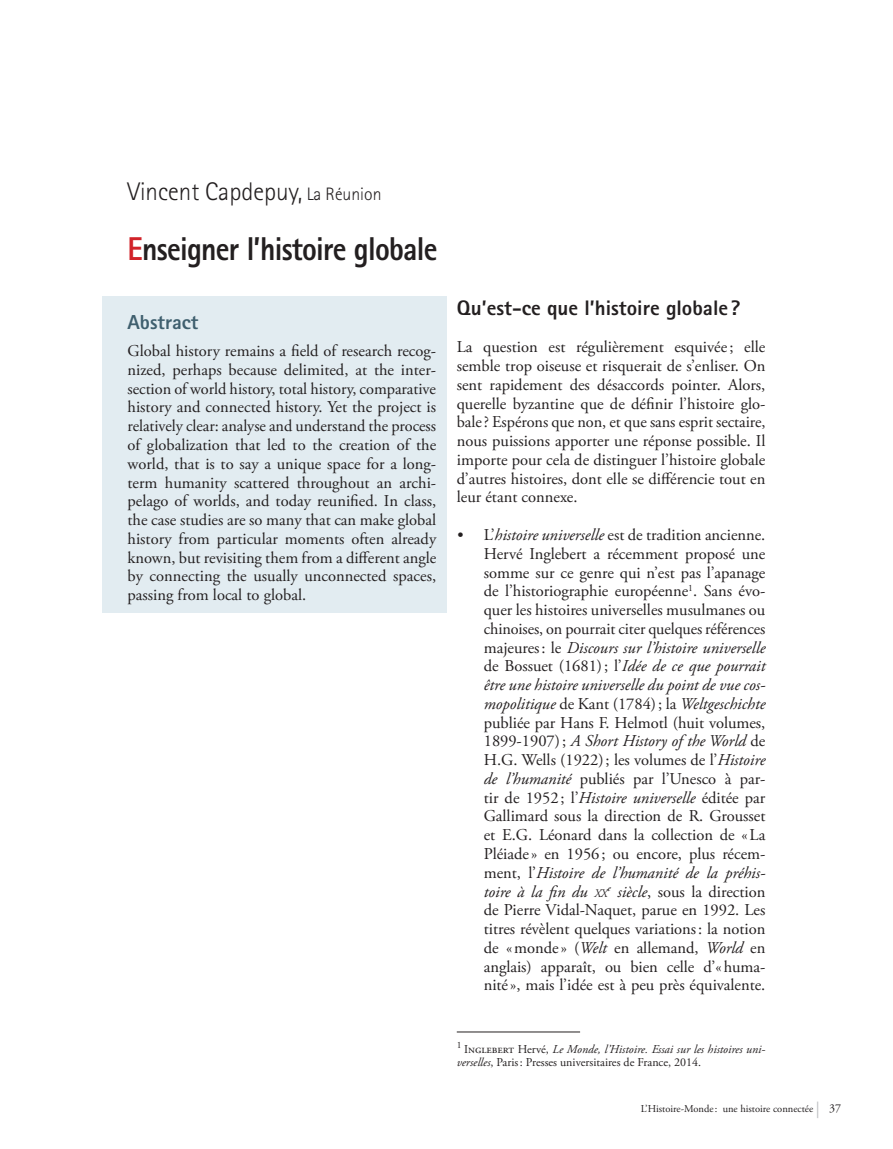
<style>
.page{position:relative;width:893px;height:1149px;background:#fff}
.page>*{position:absolute;margin:0;border:0;box-sizing:border-box;transform-origin:0 0}
.titre{font:800 33px "Rotis Sans Serif";letter-spacing:-.025em;color:#231f20;scale:.9 1}
.auteur{font:300 25.5px "Rotis Sans Serif";color:#231f20}
.titre_gauche_1{font:800 21px "Rotis Sans Serif";color:#231f20}
.titre_gris_encadré_d{font:800 20.25px "Rotis Sans Serif";color:#3f5f6e}
.Texte_enum_chiffre{font:16.5px/18.8px "Adobe Garamond Pro";color:#231f20;text-align:justify}
.texte_Abstract{font:16.5px/18.8px "Adobe Garamond Pro";color:#231f20;text-align:justify}
.texte_courant{font:16.5px/18.8px "Adobe Garamond Pro";color:#231f20;text-align:justify}
.notes{font:12px/12.8px "Adobe Garamond Pro";letter-spacing:-.015em;color:#231f20}
.t1{font:10.5px "Adobe Garamond Pro";color:#231f20}
.notes-2{font:9.6px "Adobe Garamond Pro";color:#231f20}
.s1{font-size:18px}
.s2{color:#d1232a}
.s3{font-style:italic}
.s4{font-style:italic;font-size:11.55px}
.s5{font-size:16.5px;color:#bcbdc0}
.s6{font-size:12px}
</style>
<div class="page">
<hr style="left:457px;top:1031px;width:123px;height:1px;background:#231f20">
<div style="left:102px;top:296px;width:344px;height:316px;background:#e2ecf1"></div>
<p class="auteur" style="left:128px;top:177px;width:255px">Vincent Capdepuy, <span class="s1">La Réunion</span></p>
<p class="titre" style="left:128px;top:228px;width:346px"><span class="s2">E</span>nseigner l’histoire globale</p>
<p class="titre_gris_encadré_d" style="left:128px;top:309px;width:72px">Abstract</p>
<p class="texte_Abstract" style="left:128px;top:342px;width:310px">Global history remains a field of research recog&shy;nized, perhaps because delimited, at the inter&shy;section of world history, total history, comparative history and connected history. Yet the project is relatively clear: analyse and understand the process of globalization that led to the creation of the world, that is to say a unique space for a long&shy;term humanity scattered throughout an archi&shy;pelago of worlds, and today reunified. In class, the case studies are so many that can make global history from particular moments often already known, but revisiting them from a different angle by connecting the usually unconnected spaces, passing from local to global.</p>
<p class="titre_gauche_1" style="left:457px;top:294px;width:285px">Qu’est-ce que l’histoire globale ?</p>
<p class="texte_courant" style="left:457px;top:338px;width:310px">La question est régulièrement esquivée; elle semble trop oiseuse et risquerait de s’enliser. On sent rapidement des désaccords pointer. Alors, querelle byzantine que de définir l’histoire glo&shy;bale? Espérons que non, et que sans esprit sectaire, nous puissions apporter une réponse possible. Il importe pour cela de distinguer l’histoire globale d’autres histoires, dont elle se différencie tout en leur étant connexe.</p>
<p class="Texte_enum_chiffre" style="left:484px;top:526px;width:283px;text-indent:-27px">• L’<span class="s3">histoire universelle</span> est de tradition ancienne.<br>Hervé Inglebert a récemment proposé une somme sur ce genre qui n’est pas l’apanage de l’historiographie européenne<sup>1</sup>. Sans évo&shy;quer les histoires universelles musulmanes ou chinoises, on pourrait citer quelques références majeures: le <span class="s3">Discours sur l’histoire universelle </span>de Bossuet (1681); l’<span class="s3">Idée de ce que pourrait être une histoire universelle du point de vue cos&shy;mopolitique</span> de Kant (1784); la <span class="s3">Weltgeschichte </span>publiée par Hans F. Helmotl (huit volumes, 1899-1907); <span class="s3">A Short History of the World</span> de H.G. Wells (1922); les volumes de l’<span class="s3">Histoire de l’humanité</span> publiés par l’Unesco à par&shy;tir de 1952; l’<span class="s3">Histoire universelle</span> éditée par Gallimard sous la direction de R. Grousset et E.G. Léonard dans la collection de «La Pléiade» en 1956; ou encore, plus récem&shy;ment, l’<span class="s3">Histoire de l’humanité de la préhis&shy;toire à la fin du</span> <span class="s4">xx</span><sup>e</sup> <span class="s3">siècle</span>, sous la direction de Pierre Vidal-Naquet, parue en 1992. Les titres révèlent quelques variations: la notion de «monde» (<span class="s3">Welt</span> en allemand, <span class="s3">World</span> en anglais) apparaît, ou bien celle d’«huma&shy;nité», mais l’idée est à peu près équivalente.</p>
<p class="notes-2" style="left:457px;top:1038px;width:6px">1</p>
<p class="notes" style="left:457px;top:1043px;width:310px;text-indent:7px">Inglebert Hervé, <span class="s3">Le Monde, l’Histoire. Essai sur les histoires uni&shy;verselles</span>, Paris: Presses universitaires de France, 2014.</p>
<p class="t1" style="left:641px;top:1101px;width:202px">L’Histoire-Monde: une histoire connectée <span class="s5">|</span> <span class="s6">37</span></p>
</div>
